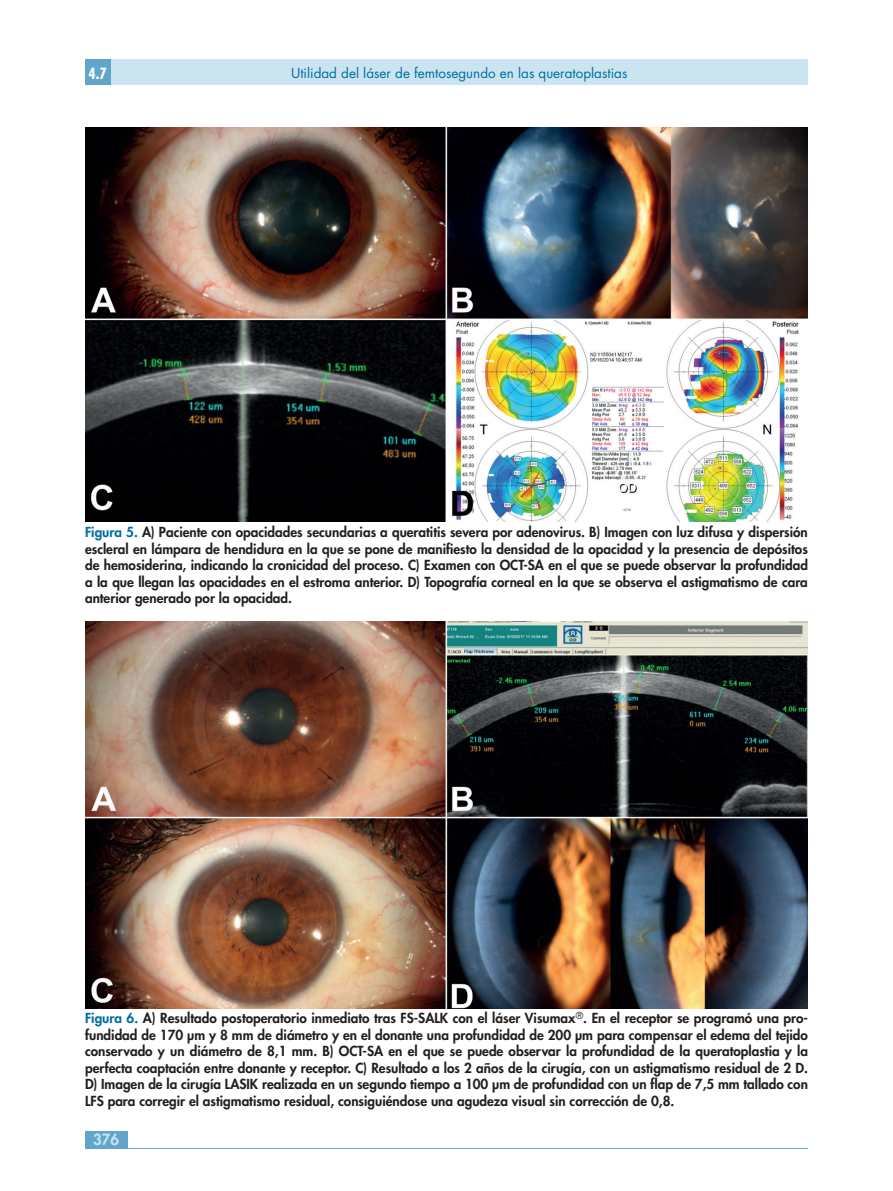
<style>
.page{position:relative;width:893px;height:1191px;background:#fff}
.page>*{position:absolute;margin:0;border:0;box-sizing:border-box;transform-origin:0 0}
.t1{font:800 15px "Futura Std";color:#cae4f0}
.t2{font:700 condensed 15px "Futura Std";color:#fff}
.t3{font:800 13.5px/16.5px "Futura Std";color:#231f20;text-align:justify}
.t4{font:13.5px "Futura Std";color:#006ea0}
.s1{color:#006ea0}
</style>
<div class="page">
<div style="left:85px;top:1131px;width:43px;height:17px;background:#62a5ca"></div>
<div style="left:85px;top:60px;width:723px;height:25px;background:#cae4f0"></div>
<div style="left:85px;top:60px;width:26px;height:25px;background:#62a5ca"></div>
<hr style="left:85px;top:1148px;width:723px;height:1px;background:#62a5ca">
<img style="left:85px;top:128px;width:723px;height:394px">
<img style="left:85px;top:621px;width:723px;height:387px">
<p class="t2" style="left:89px;top:64px;width:20px">4.7</p>
<p class="t4" style="left:291px;top:64px;width:338px">Utilidad del láser de femtosegundo en las queratoplastias</p>
<p class="t3" style="left:85px;top:524px;width:724px"><span class="s1">Figura 5.</span> A) Paciente con opacidades secundarias a queratitis severa por adenovirus. B) Imagen con luz difusa y dispersión escleral en lámpara de hendidura en la que se pone de manifiesto la densidad de la opacidad y la presencia de depósitos de hemosiderina, indicando la cronicidad del proceso. C) Examen con OCT-SA en el que se puede observar la profundidad a la que llegan las opacidades en el estroma anterior. D) Topografía corneal en la que se observa el astigmatismo de cara anterior generado por la opacidad.</p>
<p class="t3" style="left:85px;top:1010px;width:724px"><span class="s1">Figura 6.</span> A) Resultado postoperatorio inmediato tras FS-SALK con el láser Visumax<sup>®</sup>. En el receptor se programó una pro&shy;fundidad de 170 µm y 8 mm de diámetro y en el donante una profundidad de 200 µm para compensar el edema del tejido conservado y un diámetro de 8,1 mm. B) OCT-SA en el que se puede observar la profundidad de la queratoplastia y la perfecta coaptación entre donante y receptor. C) Resultado a los 2 años de la cirugía, con un astigmatismo residual de 2 D.<br>D) Imagen de la cirugía LASIK realizada en un segundo tiempo a 100 µm de profundidad con un flap de 7,5 mm tallado con LFS para corregir el astigmatismo residual, consiguiéndose una agudeza visual sin corrección de 0,8.</p>
<p class="t1" style="left:93px;top:1129px;width:28px">376</p>
</div>
